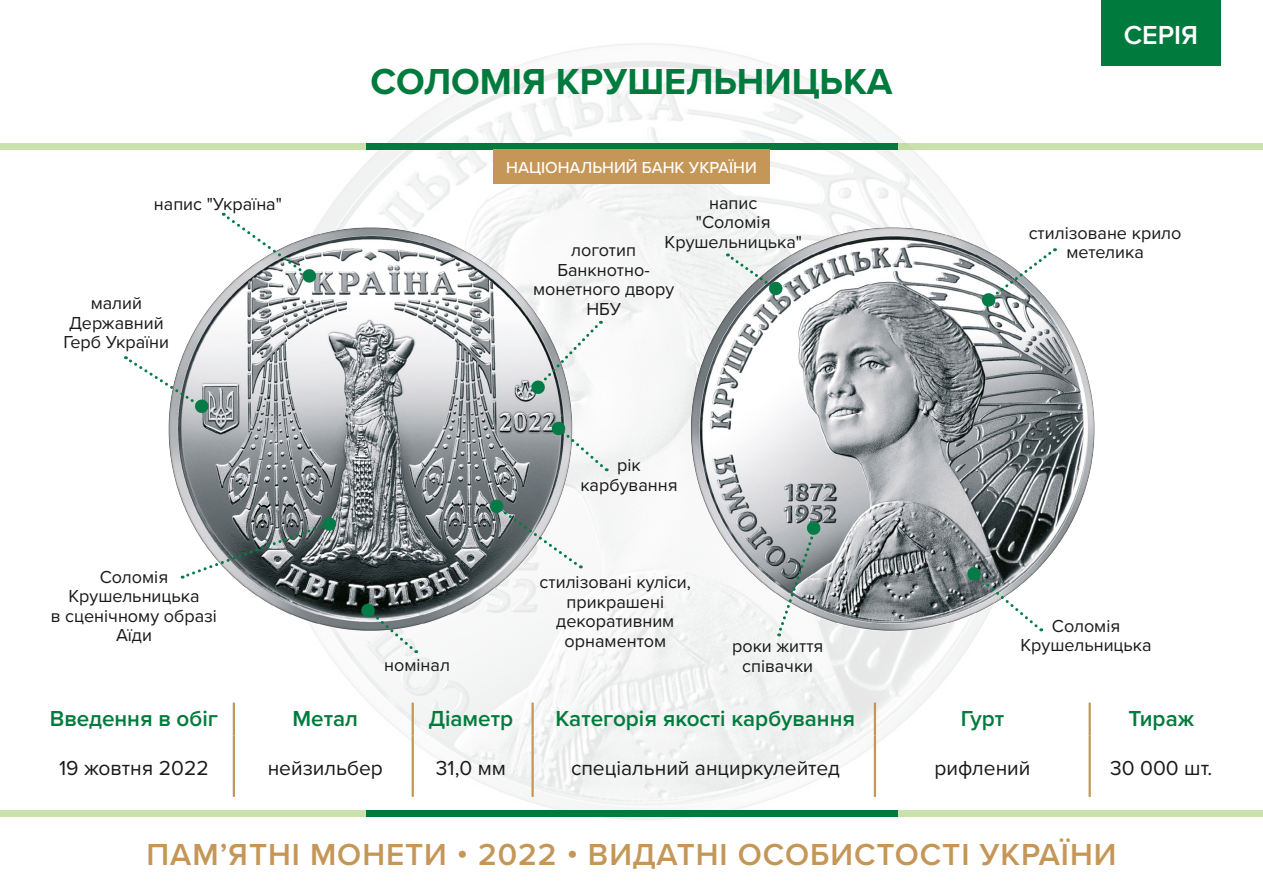
<style>
.page{position:relative;width:1263px;height:893px;background:#fff}
.page>*{position:absolute;margin:0;border:0;box-sizing:border-box;transform-origin:0 0}
.t1{font:700 37.5px "Proxima Nova";color:#007b3d}
.t2{font:600 31.5px "Proxima Nova";letter-spacing:.03em;color:#c49758}
.t3{font:600 27px "Proxima Nova";color:#fff}
.t4{font:600 22.5px "Proxima Nova";color:#007b3d}
.t5{font:21px "Proxima Nova";color:#1a1a1a}
.t6{font:18px/19.5px "Proxima Nova";color:#1a1a1a;text-align:center}
.t7{font:500 16.5px "Proxima Nova";color:#fff}
</style>
<div class="page">
<img style="left:252px;top:43px;width:787px;height:777px">
<img style="left:168px;top:227px;width:404px;height:404px;border-radius:202px">
<img style="left:691px;top:227px;width:403px;height:404px;border-radius:202px">
<div style="left:800px;top:143px;width:463px;height:6px;background:#c9e1aa"></div>
<div style="left:0;top:143px;width:462px;height:6px;background:#c9e1aa"></div>
<div style="left:366px;top:143px;width:531px;height:6px;background:#007b3d"></div>
<div style="left:493px;top:149px;width:277px;height:35px;background:#c49758"></div>
<hr style="left:233px;top:703px;width:2px;height:33px;background:#c49758">
<hr style="left:412px;top:703px;width:2px;height:33px;background:#c49758">
<hr style="left:233px;top:736px;width:2px;height:61px;background:#c49758">
<hr style="left:412px;top:736px;width:2px;height:61px;background:#c49758">
<hr style="left:531px;top:703px;width:3px;height:33px;background:#c49758">
<hr style="left:531px;top:736px;width:3px;height:61px;background:#c49758">
<hr style="left:874px;top:703px;width:2px;height:33px;background:#c49758">
<hr style="left:874px;top:736px;width:2px;height:61px;background:#c49758">
<hr style="left:1088px;top:703px;width:3px;height:33px;background:#c49758">
<hr style="left:1088px;top:736px;width:3px;height:61px;background:#c49758">
<div style="left:800px;top:810px;width:463px;height:6px;background:#c9e1aa"></div>
<div style="left:0;top:810px;width:462px;height:6px;background:#c9e1aa"></div>
<div style="left:366px;top:810px;width:531px;height:6px;background:#007b3d"></div>
<svg style="left:182px;top:516px;width:155px;height:63px"></svg>
<svg style="left:981px;top:248px;width:74px;height:60px"></svg>
<svg style="left:223px;top:213px;width:94px;height:71px"></svg>
<svg style="left:125px;top:356px;width:84px;height:58px"></svg>
<svg style="left:530px;top:321px;width:71px;height:74px"></svg>
<svg style="left:360px;top:603px;width:57px;height:50px"></svg>
<svg style="left:551px;top:421px;width:56px;height:50px"></svg>
<svg style="left:727px;top:253px;width:56px;height:43px"></svg>
<svg style="left:777px;top:520px;width:44px;height:116px"></svg>
<svg style="left:966px;top:566px;width:76px;height:65px"></svg>
<svg style="left:489px;top:499px;width:92px;height:69px"></svg>
<div style="left:1101px;top:0;width:119px;height:66px;background:#007b3d"></div>
<p class="t6" style="left:154px;top:194px;width:129px">напис "Україна"</p>
<p class="t6" style="left:64px;top:294px;width:107px">малий<br>Державний<br>Герб України</p>
<p class="t6" style="left:51px;top:567px;width:168px">Соломія<br>Крушельницька<br>в сценічному образі<br>Аїди</p>
<h1 class="t1" style="left:370px;top:59px;width:523px">СОЛОМІЯ КРУШЕЛЬНИЦЬКА</h1>
<p class="t7" style="left:506px;top:158px;width:252px">НАЦІОНАЛЬНИЙ БАНК УКРАЇНИ</p>
<p class="t6" style="left:665px;top:193px;width:139px">напис<br>"Соломія<br>Крушельницька"</p>
<p class="t6" style="left:533px;top:241px;width:143px">логотип<br>Банкнотно&shy;монетного двору<br>НБУ</p>
<p class="t6" style="left:580px;top:456px;width:99px">рік карбування</p>
<h3 class="t3" style="left:1124px;top:19px;width:76px">СЕРІЯ</h3>
<p class="t6" style="left:1029px;top:223px;width:154px">стилізоване крило метелика</p>
<p class="t6" style="left:384px;top:655px;width:67px">номінал</p>
<p class="t6" style="left:540px;top:573px;width:153px">стилізовані куліси, прикрашені декоративним орнаментом</p>
<p class="t6" style="left:1052px;top:616px;width:70px">Соломія</p>
<p class="t6" style="left:732px;top:637px;width:93px">роки життя</p>
<p class="t6" style="left:1020px;top:636px;width:133px">Крушельницька</p>
<p class="t6" style="left:742px;top:656px;width:73px">співачки</p>
<p class="t4" style="left:50px;top:705px;width:170px">Введення в обіг</p>
<p class="t4" style="left:292px;top:705px;width:67px">Метал</p>
<p class="t4" style="left:429px;top:705px;width:86px">Діаметр</p>
<p class="t4" style="left:556px;top:705px;width:301px">Категорія якості карбування</p>
<p class="t4" style="left:961px;top:705px;width:45px">Гурт</p>
<p class="t4" style="left:1128px;top:705px;width:67px">Тираж</p>
<p class="t5" style="left:59px;top:755px;width:151px">19 жовтня 2022</p>
<p class="t5" style="left:268px;top:755px;width:117px">нейзильбер</p>
<p class="t5" style="left:436px;top:755px;width:72px">31,0 мм</p>
<p class="t5" style="left:571px;top:755px;width:270px">спеціальний анциркулейтед</p>
<p class="t5" style="left:934px;top:755px;width:97px">рифлений</p>
<p class="t5" style="left:1110px;top:755px;width:104px">30 000 шт.</p>
<h2 class="t2" style="left:147px;top:836px;width:971px">ПАМ’ЯТНІ МОНЕТИ • 2022 • ВИДАТНІ ОСОБИСТОСТІ УКРАЇНИ</h2>
</div>
